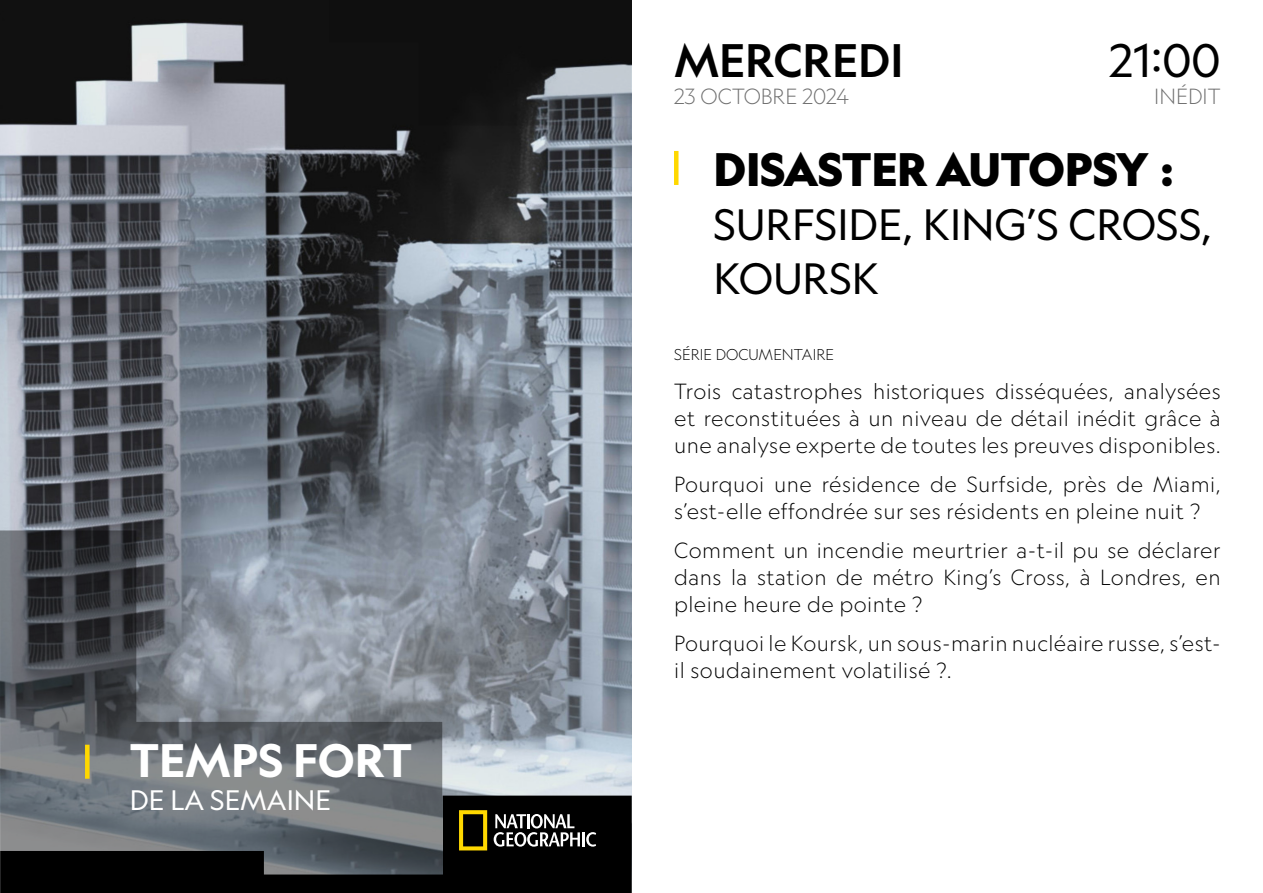
<style>
.page{position:relative;width:1263px;height:893px;background:#fff}
.page>*{position:absolute;margin:0;border:0;box-sizing:border-box;transform-origin:0 0}
.t1{font:900 45px "Geograph";letter-spacing:-.01em;color:#000}
.t2{font:700 45px "Geograph";color:#fff}
.t3{font:500 45px "Geograph";color:#000}
.t4{font:45px "Geograph";color:#000}
.t5{font:42px/54px "Geograph";color:#000}
.t6{font:27px "Geograph";color:#fff}
.t7{font:300 21px/27px "Geograph";letter-spacing:.02em;color:#000;text-align:justify}
.t8{font:300 21px "Geograph";color:#6f6f6f}
.t9{font:300 15px "Geograph";color:#000}
.s1{font-size:42px}
</style>
<div class="page">
<hr style="left:674px;top:151px;width:4px;height:34px;background:#ffd800">
<img style="left:0;top:0;width:631px;height:796px">
<svg style="left:329px;top:0;width:303px;height:168px;background:#252628"></svg>
<div style="left:442px;top:796px;width:190px;height:97px;background:#000"></div>
<svg style="left:459px;top:810px;width:28px;height:40px"></svg>
<svg style="left:494px;top:814px;width:86px;height:33px"></svg>
<hr style="left:582px;top:832px;width:3px;height:14px;background:#fff">
<svg style="left:586px;top:832px;width:10px;height:15px"></svg>
<svg style="left:0;top:530px;width:442px;height:363px;background:#666b72"></svg>
<div style="left:85px;top:745px;width:5px;height:34px;background:#ffd800"></div>
<h1 class="t2" style="left:130px;top:732px;width:284px">TEMPS FORT</h1>
<p class="t6" style="left:130px;top:783px;width:202px">DE LA SEMAINE</p>
<h1 class="t3" style="left:674px;top:32px;width:231px">MERCREDI</h1>
<h1 class="t4" style="left:1109px;top:33px;width:113px">21:00</h1>
<p class="t8" style="left:674px;top:84px;width:176px">23 OCTOBRE 2024</p>
<p class="t8" style="left:1154px;top:84px;width:68px">INÉDIT</p>
<h1 class="t1" style="left:713px;top:139px;width:461px">DISASTER AUTOPSY <span class="s1">:</span></h1>
<h2 class="t5" style="left:713px;top:197px;width:500px">SURFSIDE, KING’S CROSS,<br>KOURSK</h2>
<p class="t9" style="left:674px;top:345px;width:161px">SÉRIE DOCUMENTAIRE</p>
<p class="t7" style="left:674px;top:378px;width:548px">Trois catastrophes historiques disséquées, analysées et reconstituées à un niveau de détail inédit grâce à une analyse experte de toutes les preuves disponibles.</p>
<p class="t7" style="left:674px;top:471px;width:548px">Pourquoi une résidence de Surfside, près de Miami, s’est-elle effondrée sur ses résidents en pleine nuit ?</p>
<p class="t7" style="left:674px;top:537px;width:548px">Comment un incendie meurtrier a-t-il pu se déclarer dans la station de métro King’s Cross, à Londres, en pleine heure de pointe ?</p>
<p class="t7" style="left:674px;top:630px;width:548px">Pourquoi le Koursk, un sous-marin nucléaire russe, s’est&shy;il soudainement volatilisé ?.</p>
</div>
